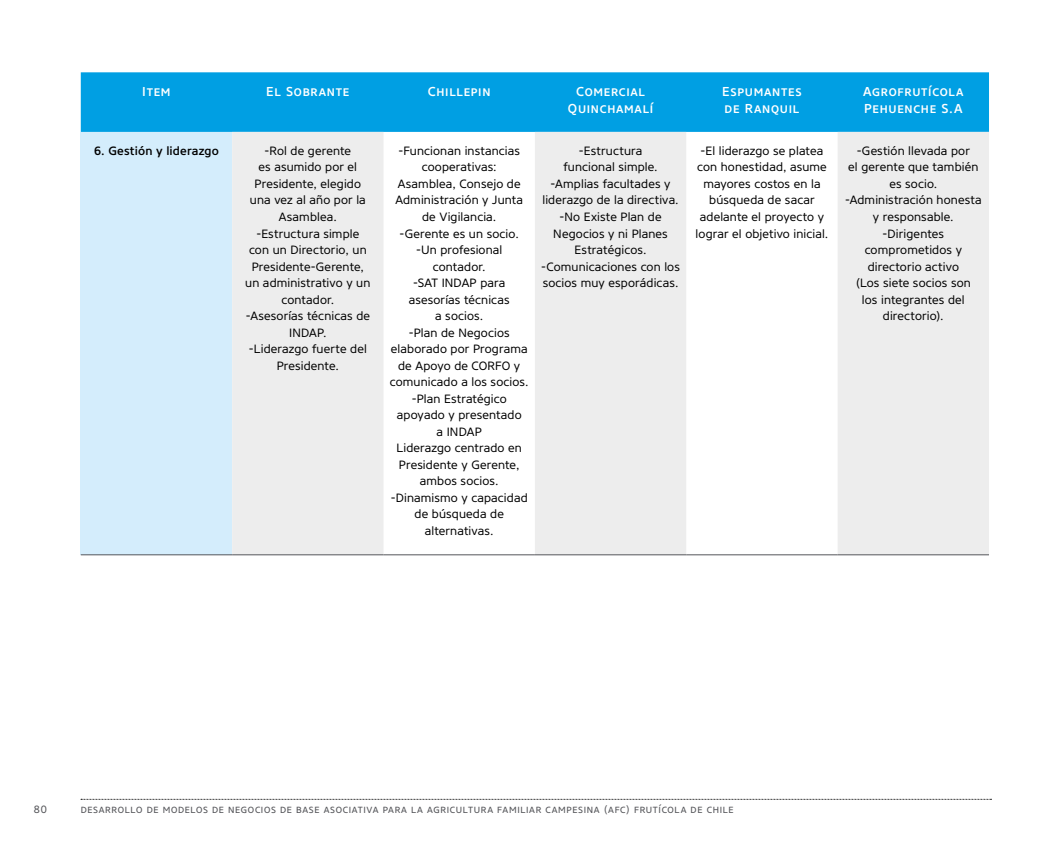
<style>
.page{position:relative;width:1063px;height:851px;background:#fff}
.page>*{position:absolute;margin:0;border:0;box-sizing:border-box;transform-origin:0 0}
.t1{font:500 12.9px/16.5px "Core Sans NRSC55";letter-spacing:.055em;color:#fff}
.t2{font:12px/16.5px "Core Sans NR45";letter-spacing:.01em;color:#000;text-align:center}
.t3{font:500 12px "Core Sans NR55";letter-spacing:.015em;color:#000}
.t4{font:10.5px "Core Sans NRSC45";letter-spacing:.065em;color:#55565a}
</style>
<div class="page">
<svg style="left:81px;top:798px;width:910px;height:1px"></svg>
<div style="left:81px;top:72px;width:908px;height:60px;background:#009fe3"></div>
<div style="left:81px;top:132px;width:151px;height:422px;background:#d4edfc"></div>
<svg style="left:232px;top:132px;width:757px;height:422px;fill:#ededed"></svg>
<hr style="left:81px;top:554px;width:151px;height:1px;background:#55565a">
<hr style="left:232px;top:554px;width:152px;height:1px;background:#55565a">
<hr style="left:384px;top:554px;width:151px;height:1px;background:#55565a">
<hr style="left:535px;top:554px;width:151px;height:1px;background:#55565a">
<hr style="left:686px;top:554px;width:152px;height:1px;background:#55565a">
<hr style="left:838px;top:554px;width:151px;height:1px;background:#55565a">
<p class="t1" style="left:142px;top:84px;width:30px">Item</p>
<p class="t1" style="left:266px;top:84px;width:85px">El Sobrante</p>
<p class="t1" style="left:428px;top:84px;width:64px">Chillepin</p>
<p class="t1" style="left:568px;top:84px;width:87px;text-align:center">Comercial<br>Quinchamalí</p>
<p class="t1" style="left:722px;top:84px;width:81px">Espumantes de Ranquil</p>
<p class="t1" style="left:863px;top:84px;width:102px">Agrofrutícola<br>Pehuenche S.A</p>
<p class="t3" style="left:94px;top:143px;width:126px">6. Gestión y liderazgo</p>
<p class="t2" style="left:245px;top:142px;width:127px">-Rol de gerente<br>es asumido por el<br>Presidente, elegido una vez al año por la<br>Asamblea.<br>-Estructura simple con un Directorio, un<br>Presidente-Gerente, un administrativo y un contador.<br>-Asesorías técnicas de<br>INDAP.<br>-Liderazgo fuerte del<br>Presidente.</p>
<p class="t2" style="left:390px;top:142px;width:140px">-Funcionan instancias cooperativas:<br>Asamblea, Consejo de<br>Administración y Junta de Vigilancia.<br>-Gerente es un socio. -Un profesional contador.<br>-SAT INDAP para asesorías técnicas<br>a socios.<br>-Plan de Negocios elaborado por Programa de Apoyo de CORFO y comunicado a los socios. -Plan Estratégico apoyado y presentado<br>a INDAP<br>Liderazgo centrado en<br>Presidente y Gerente, ambos socios. -Dinamismo y capacidad de búsqueda de alternativas.</p>
<p class="t2" style="left:541px;top:142px;width:140px">-Estructura<br>funcional simple. -Amplias facultades y liderazgo de la directiva. -No Existe Plan de<br>Negocios y ni Planes<br>Estratégicos. -Comunicaciones con los socios muy esporádicas.</p>
<p class="t2" style="left:696px;top:142px;width:134px">-El liderazgo se platea con honestidad, asume mayores costos en la búsqueda de sacar adelante el proyecto y lograr el objetivo inicial.</p>
<p class="t2" style="left:845px;top:142px;width:138px">-Gestión llevada por<br>el gerente que también es socio. -Administración honesta y responsable. -Dirigentes comprometidos y directorio activo<br>(Los siete socios son<br>los integrantes del directorio).</p>
<p class="t4" style="left:34px;top:802px;width:14px">80</p>
<p class="t4" style="left:81px;top:802px;width:654px">DESARROLLO DE MODELOS DE NEGOCIOS DE BASE ASOCIATIVA PARA LA AGRICULTURA FAMILIAR CAMPESINA (AFC) FRUTÍCOLA DE CHILE</p>
</div>
